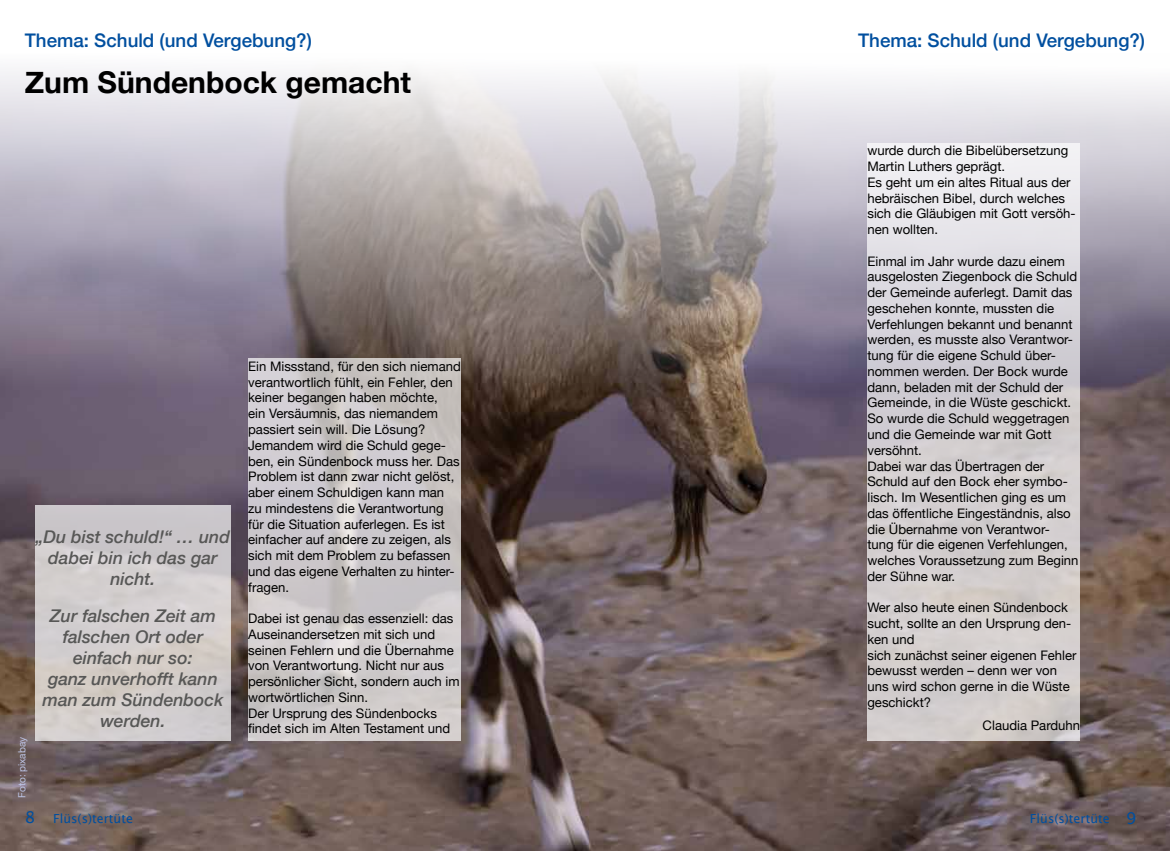
<style>
.page{position:relative;width:1170px;height:851px;background:#fff}
.page>*{position:absolute;margin:0;border:0;box-sizing:border-box;transform-origin:0 0}
.t1{font:700 30px "Helvetica Neue";color:#000}
.t2{font:500 18.75px "Helvetica Neue";color:#004f9f}
.t3{font:italic 500 17.5px/21px "Helvetica Neue";color:#575756;text-align:center}
.t4{font:13.12px/15.8px "Helvetica Neue";color:#000}
.t5{font:12.5px "Lucida Grande";color:#004f9f}
.t6{font:10px "Helvetica Neue";color:#bcc4e5}
.s1{font-size:16.25px}
</style>
<div class="page">
<img style="left:0;top:71px;width:1169px;height:779px">
<svg style="left:867px;top:143px;width:213px;height:597px;fill:#d5d0d2"></svg>
<svg style="left:248px;top:358px;width:213px;height:382px;fill:#cdc9cc"></svg>
<div style="left:35px;top:504px;width:195px;height:236px;background:#d2cdcc"></div>
<h2 class="t2" style="left:25px;top:25px;width:288px">Thema: Schuld (und Vergebung?)</h2>
<h1 class="t1" style="left:25px;top:59px;width:388px">Zum Sündenbock gemacht</h1>
<h3 class="t3" style="left:36px;top:525px;width:196px">„Du bist schuld!“ … und dabei bin ich das gar nicht.</h3>
<h3 class="t3" style="left:42px;top:603px;width:182px">Zur falschen Zeit am falschen Ort oder einfach nur so:<br>ganz unverhofft kann man zum Sündenbock werden.</h3>
<p class="t6" style="left:15px;top:797px;width:62px;rotate:-90deg">Foto: pixabay</p>
<p class="t4" style="left:248px;top:359px;width:214px">Ein Missstand, für den sich niemand verantwortlich fühlt, ein Fehler, den keiner begangen haben möchte,<br>ein Versäumnis, das niemandem passiert sein will. Die Lösung?<br>Jemandem wird die Schuld gege&shy;ben, ein Sündenbock muss her. Das<br>Problem ist dann zwar nicht gelöst, aber einem Schuldigen kann man zu mindestens die Verantwortung für die Situation auferlegen. Es ist einfacher auf andere zu zeigen, als sich mit dem Problem zu befassen und das eigene Verhalten zu hinter&shy;fragen.</p>
<p class="t4" style="left:248px;top:611px;width:213px">Dabei ist genau das essenziell: das<br>Auseinandersetzen mit sich und seinen Fehlern und die Übernahme von Verantwortung. Nicht nur aus persönlicher Sicht, sondern auch im wortwörtlichen Sinn.<br>Der Ursprung des Sündenbocks findet sich im Alten Testament und</p>
<h2 class="t2" style="left:858px;top:25px;width:288px">Thema: Schuld (und Vergebung?)</h2>
<p class="t4" style="left:867px;top:143px;width:210px">wurde durch die Bibelübersetzung<br>Martin Luthers geprägt.<br>Es geht um ein altes Ritual aus der hebräischen Bibel, durch welches sich die Gläubigen mit Gott versöh&shy;nen wollten.</p>
<p class="t4" style="left:867px;top:254px;width:212px">Einmal im Jahr wurde dazu einem ausgelosten Ziegenbock die Schuld der Gemeinde auferlegt. Damit das geschehen konnte, mussten die<br>Verfehlungen bekannt und benannt werden, es musste also Verantwor&shy;tung für die eigene Schuld über&shy;nommen werden. Der Bock wurde dann, beladen mit der Schuld der<br>Gemeinde, in die Wüste geschickt.<br>So wurde die Schuld weggetragen und die Gemeinde war mit Gott versöhnt.<br>Dabei war das Übertragen der<br>Schuld auf den Bock eher symbo&shy;lisch. Im Wesentlichen ging es um das öffentliche Eingeständnis, also die Übernahme von Verantwor&shy;tung für die eigenen Verfehlungen, welches Voraussetzung zum Beginn der Sühne war.</p>
<p class="t4" style="left:867px;top:600px;width:211px">Wer also heute einen Sündenbock sucht, sollte an den Ursprung den&shy;ken und<br>sich zunächst seiner eigenen Fehler bewusst werden – denn wer von uns wird schon gerne in die Wüste geschickt?</p>
<p class="t4" style="left:982px;top:717px;width:99px">Claudia Parduhn</p>
<p class="t5" style="left:25px;top:810px;width:110px"><span class="s1">8</span> Flüs(s)tertüte</p>
<p class="t5" style="left:1029px;top:810px;width:108px">Flüs(s)tertüte <span class="s1">9</span></p>
</div>
